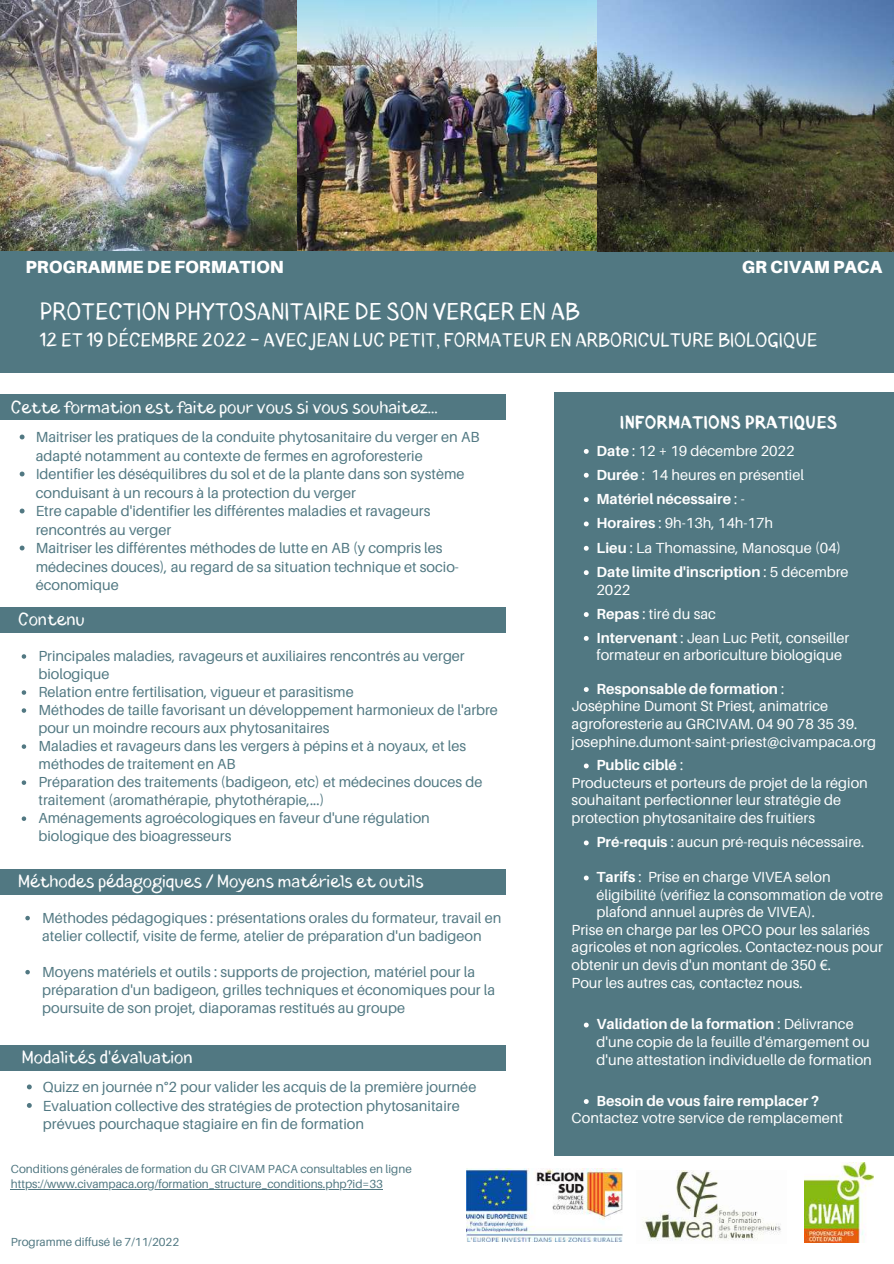
<style>
.page{position:relative;width:894px;height:1264px;background:#fff}
.page>*{position:absolute;margin:0;border:0;box-sizing:border-box;transform-origin:0 0}
.t1{font:23.4px "Blushes";color:#fff}
.t2{font:18.9px "Blushes";color:#fff}
.t3{font:17.55px "Blushes";color:#fff}
.t4{font:900 17.55px "Aileron";color:#fff}
.t5{font:700 17.55px "Blushes";color:#fff}
.t6{font:14.55px/18px "Aileron";color:#517882}
.t7{font:14.55px/17.5px "Aileron";color:#fff}
.t8{font:700 14.55px "Aileron";color:#fff}
.t9{font:11.7px/14.5px "Aileron";color:#517882}
.s1{font-weight:700}
.s2{font-weight:400}
</style>
<div class="page">
<img style="left:643px;top:1170px;width:138px;height:71px">
<img style="left:804px;top:1162px;width:69px;height:80px">
<div style="left:0;top:180px;width:893px;height:193px;background:#517882"></div>
<img style="left:0;top:0;width:597px;height:250px">
<img style="left:597px;top:0;width:296px;height:251px">
<div style="left:0;top:393px;width:506px;height:26px;background:#517882"></div>
<div style="left:554px;top:392px;width:339px;height:763px;background:#517882"></div>
<div style="left:0;top:607px;width:506px;height:25px;background:#517882"></div>
<div style="left:0;top:868px;width:506px;height:26px;background:#517882"></div>
<div style="left:0;top:1045px;width:506px;height:26px;background:#517882"></div>
<hr style="left:11px;top:1188px;width:372px;height:1px;background:#517882">
<img style="left:466px;top:1168px;width:156px;height:73px">
<svg style="left:20px;top:434px;width:5px;height:5px"></svg>
<svg style="left:20px;top:471px;width:5px;height:5px"></svg>
<svg style="left:20px;top:508px;width:5px;height:5px"></svg>
<svg style="left:20px;top:545px;width:5px;height:5px"></svg>
<svg style="left:22px;top:654px;width:4px;height:4px"></svg>
<svg style="left:22px;top:690px;width:4px;height:4px"></svg>
<svg style="left:22px;top:708px;width:4px;height:4px"></svg>
<svg style="left:22px;top:744px;width:4px;height:4px"></svg>
<svg style="left:22px;top:780px;width:4px;height:5px"></svg>
<svg style="left:22px;top:816px;width:4px;height:5px"></svg>
<svg style="left:25px;top:915px;width:5px;height:5px"></svg>
<svg style="left:25px;top:970px;width:5px;height:4px"></svg>
<svg style="left:583px;top:449px;width:5px;height:5px"></svg>
<svg style="left:583px;top:473px;width:5px;height:4px"></svg>
<svg style="left:583px;top:497px;width:5px;height:5px"></svg>
<svg style="left:583px;top:521px;width:5px;height:5px"></svg>
<svg style="left:583px;top:546px;width:5px;height:4px"></svg>
<svg style="left:583px;top:570px;width:5px;height:5px"></svg>
<svg style="left:583px;top:612px;width:5px;height:5px"></svg>
<svg style="left:583px;top:636px;width:5px;height:5px"></svg>
<svg style="left:583px;top:687px;width:5px;height:5px"></svg>
<svg style="left:583px;top:763px;width:5px;height:5px"></svg>
<svg style="left:583px;top:840px;width:5px;height:5px"></svg>
<svg style="left:583px;top:875px;width:5px;height:5px"></svg>
<svg style="left:583px;top:1022px;width:5px;height:5px"></svg>
<svg style="left:583px;top:1099px;width:5px;height:4px"></svg>
<svg style="left:27px;top:1084px;width:5px;height:5px"></svg>
<svg style="left:27px;top:1103px;width:5px;height:4px"></svg>
<p class="t4" style="left:25px;top:256px;width:260px">PROGRAMME DE FORMATION</p>
<p class="t4" style="left:741px;top:256px;width:142px">GR CIVAM PACA</p>
<h1 class="t1" style="left:40px;top:295px;width:541px">PROTECTION PHYTOSANITAIRE DE SON VERGER EN AB</h1>
<p class="t2" style="left:40px;top:326px;width:778px">12 ET 19 DÉCEMBRE 2022 - AVEC JEAN LUC PETIT, FORMATEUR EN ARBORICULTURE BIOLOGIQUE</p>
<p class="t3" style="left:11px;top:395px;width:428px">Cette formation est faite pour vous si vous souhaitez...</p>
<p class="t6" style="left:36px;top:428px;width:445px;line-height:18.5px">Maitriser les pratiques de la conduite phytosanitaire du verger en AB adapté notamment au contexte de fermes en agroforesterie Identifier les déséquilibres du sol et de la plante dans son système conduisant à un recours à la protection du verger<br>Etre capable d'identifier les différentes maladies et ravageurs rencontrés au verger<br>Maitriser les différentes méthodes de lutte en AB (y compris les médecines douces), au regard de sa situation technique et socio&shy;économique</p>
<p class="t3" style="left:18px;top:607px;width:68px">Contenu</p>
<p class="t6" style="left:39px;top:646px;width:460px">Principales maladies, ravageurs et auxiliaires rencontrés au verger biologique<br>Relation entre fertilisation, vigueur et parasitisme<br>Méthodes de taille favorisant un développement harmonieux de l'arbre pour un moindre recours aux phytosanitaires<br>Maladies et ravageurs dans les vergers à pépins et à noyaux, et les méthodes de traitement en AB<br>Préparation des traitements (badigeon, etc) et médecines douces de traitement (aromathérapie, phytothérapie,...)<br>Aménagements agroécologiques en faveur d'une régulation biologique des bioagresseurs</p>
<p class="t3" style="left:18px;top:868px;width:407px">Méthodes pédagogiques / Moyens matériels et outils</p>
<p class="t6" style="left:42px;top:908px;width:460px">Méthodes pédagogiques : présentations orales du formateur, travail en atelier collectif, visite de ferme, atelier de préparation d'un badigeon</p>
<p class="t6" style="left:42px;top:962px;width:454px">Moyens matériels et outils : supports de projection, matériel pour la préparation d'un badigeon, grilles techniques et économiques pour la poursuite de son projet, diaporamas restitués au groupe</p>
<p class="t3" style="left:22px;top:1045px;width:172px">Modalités d'évaluation</p>
<p class="t6" style="left:43px;top:1077px;width:435px;line-height:18.5px">Quizz en journée n°2 pour valider les acquis de la première journée<br>Evaluation collective des stratégies de protection phytosanitaire prévues pourchaque stagiaire en fin de formation</p>
<p class="t9" style="left:11px;top:1161px;width:402px">Conditions générales de formation du GR CIVAM PACA consultables en ligne https://www.civampaca.org/formation_structure_conditions.php?id=33</p>
<p class="t9" style="left:11px;top:1234px;width:170px">Programme diffusé le 7/11/2022</p>
<p class="t5" style="left:619px;top:409px;width:219px">INFORMATIONS PRATIQUES</p>
<p class="t7" style="left:596px;top:438px;width:253px;line-height:24.3px"><span class="s1">Date</span> : 12 + 19 décembre 2022<br><span class="s1">Durée</span> : 14 heures en présentiel<br><span class="s1">Matériel nécessaire</span> : -<br><span class="s1">Horaires</span> : 9h-13h, 14h-17h<br><span class="s1">Lieu</span> : La Thomassine, Manosque (04)<br><span class="s1">Date limite d'inscription</span> : 5 décembre</p>
<p class="t7" style="left:596px;top:577px;width:254px;line-height:24.2px">2022<br><span class="s1">Repas</span> : tiré du sac<br><span class="s1">Intervenant</span> : Jean Luc Petit, conseiller</p>
<p class="t7" style="left:596px;top:645px;width:247px">formateur en arboriculture biologique</p>
<p class="t8" style="left:596px;top:679px;width:189px">Responsable de formation <span class="s2">:</span></p>
<p class="t7" style="left:571px;top:697px;width:306px">Joséphine Dumont St Priest, animatrice agroforesterie au GRCIVAM. 04 90 78 35 39. josephine.dumont-saint-priest@civampaca.org</p>
<p class="t7" style="left:571px;top:773px;width:298px">Producteurs et porteurs de projet de la région souhaitant perfectionner leur stratégie de protection phytosanitaire des fruitiers</p>
<p class="t8" style="left:596px;top:756px;width:88px">Public ciblé <span class="s2">:</span></p>
<p class="t7" style="left:596px;top:833px;width:269px"><span class="s1">Pré-requis</span> : aucun pré-requis nécessaire.</p>
<p class="t7" style="left:596px;top:868px;width:288px"><span class="s1">Tarifs</span> : Prise en charge VIVEA selon éligibilité (vérifiez la consommation de votre plafond annuel auprès de VIVEA).</p>
<p class="t7" style="left:571px;top:920px;width:313px">Prise en charge par les OPCO pour les salariés agricoles et non agricoles. Contactez-nous pour obtenir un devis d'un montant de 350 €.<br>Pour les autres cas, contactez nous.</p>
<p class="t7" style="left:596px;top:1015px;width:277px"><span class="s1">Validation de la formation</span> : Délivrance d'une copie de la feuille d'émargement ou d'une attestation individuelle de formation</p>
<p class="t8" style="left:596px;top:1091px;width:224px">Besoin de vous faire remplacer ?</p>
<p class="t7" style="left:571px;top:1109px;width:273px">Contactez votre service de remplacement</p>
</div>
